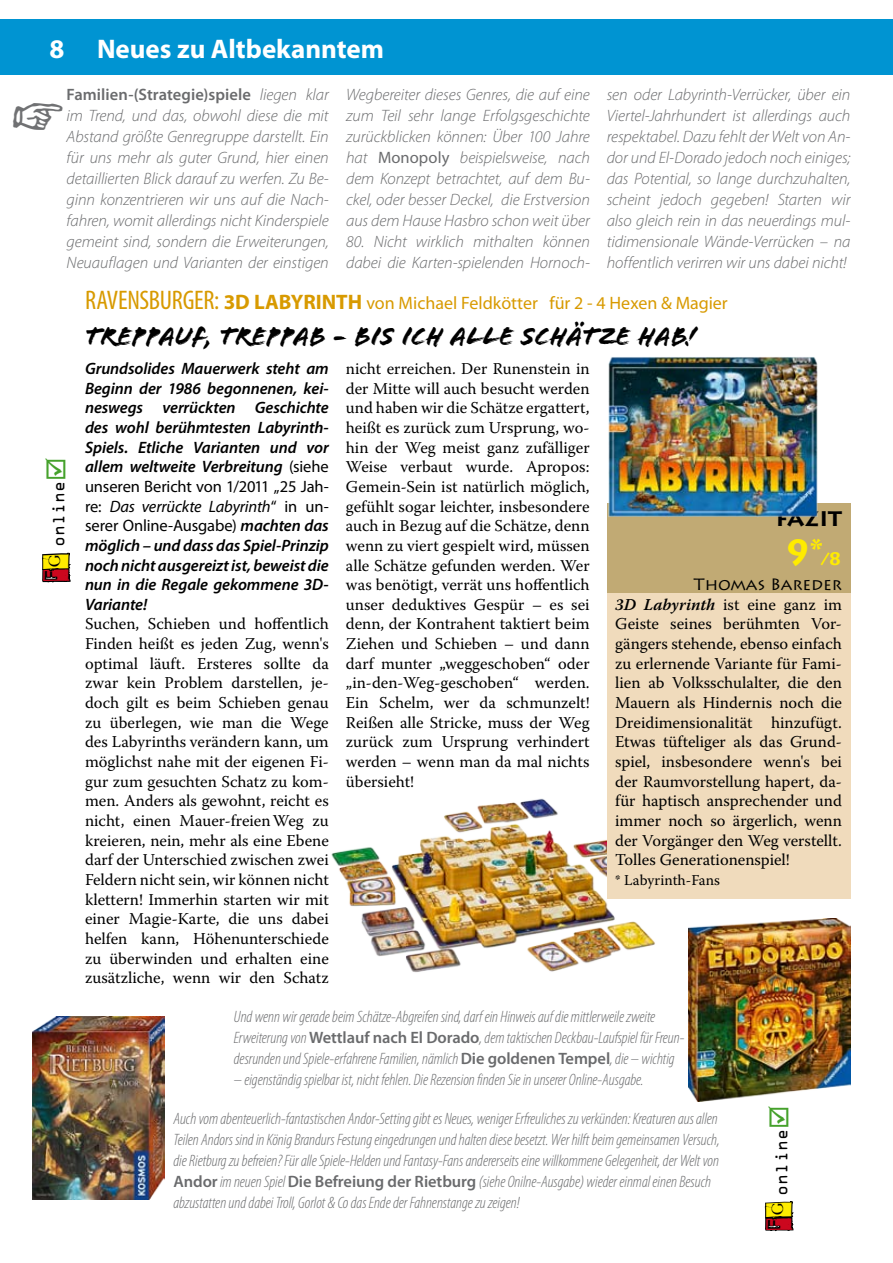
<style>
.page{position:relative;width:893px;height:1263px;background:#fff}
.page>*{position:absolute;margin:0;border:0;box-sizing:border-box;transform-origin:0 0}
.t1{font:45px "Garamond Premr Pro";color:#707173}
.t2{font:700 36px "Lithos Pro";color:#ffec00}
.t3{font:27px "Flood Std";color:#000}
.t4{font:condensed 27px "Myriad Pro";letter-spacing:-.01em;color:#d89a00}
.t5{font:700 27px "Myriad Pro";color:#fff}
.t6{font:700 21px "Lithos Pro";color:#000}
.t7{font:18px "Myriad Pro";color:#d89a00}
.t8{font:16.5px/19.6px "Warnock Pro";color:#000;text-align:justify}
.t9{font:italic 300 16.5px/21px "Myriad Pro";letter-spacing:-.005em;color:#6a6b6d;text-align:justify}
.t10{font:italic 300 condensed 16.5px/21px "Myriad Pro";letter-spacing:-.005em;color:#6a6b6d}
.t11{font:italic 600 16.5px/19.6px "Myriad Pro";letter-spacing:-.005em;color:#000;text-align:justify}
.t12{font:16.5px "Lithos Pro";color:#000}
.t13{font:15.3px "OCRA Std";color:#000}
.t14{font:15px "Warnock Pro";color:#000}
.s1{font-weight:600;font-style:normal}
.s2{font-weight:400;font-style:normal}
.s3{font-family:"Phorssa";font-size:24px;color:#cc071e}
.s4{font-family:"Phorssa";font-size:24px;color:#ffec00}
.s5{color:#45a12b}
.s6{font-weight:700;font-stretch:normal;font-size:21px}
.s7{font-weight:700;font-size:21px}
.s8{font-weight:400}
.s9{font-size:18px}
.s10{font-weight:600;font-style:italic}
.s11{font-weight:600;font-style:normal;font-stretch:normal}
</style>
<div class="page">
<img style="left:331px;top:798px;width:324px;height:175px">
<div style="left:0;top:19px;width:893px;height:55px;background:#0094d2"></div>
<div style="left:607px;top:503px;width:243px;height:95px;background:#c1aa74"></div>
<div style="left:607px;top:593px;width:243px;height:306px;background:#f0dbbc"></div>
<svg style="left:764px;top:1201px;width:30px;height:31px"></svg>
<img style="left:32px;top:1016px;width:133px;height:183px">
<img style="left:689px;top:918px;width:161px;height:183px">
<img style="left:608px;top:357px;width:210px;height:160px">
<svg style="left:42px;top:552px;width:29px;height:31px"></svg>
<h3 class="t5" style="left:97px;top:32px;width:288px">Neues zu Altbekanntem</h3>
<p class="t9" style="left:67px;top:83px;width:264px"><span class="s1">Familien-(Strategie)spiele</span> liegen klar im Trend, und das, obwohl diese die mit Abstand größte Genregruppe darstellt. Ein für uns mehr als guter Grund, hier einen detaillierten Blick darauf zu werfen. Zu Be&shy;ginn konzentrieren wir uns auf die Nach&shy;fahren, womit allerdings nicht Kinderspiele gemeint sind, sondern die Erweiterungen, Neuauflagen und Varianten der einstigen</p>
<p class="t9" style="left:346px;top:83px;width:245px">Wegbereiter dieses Genres, die auf eine zum Teil sehr lange Erfolgsgeschichte zurückblicken können: Über 100 Jahre hat <span class="s2">Monopoly</span> beispielsweise, nach dem Konzept betrachtet, auf dem Bu&shy;ckel, oder besser Deckel, die Erstversion aus dem Hause Hasbro schon weit über</p>
<h1 class="t1" style="left:11px;top:89px;width:54px">•</h1>
<p class="t9" style="left:346px;top:230px;width:245px">80. Nicht wirklich mithalten können dabei die Karten-spielenden Hornoch-</p>
<p class="t9" style="left:607px;top:83px;width:245px">sen oder Labyrinth-Verrücker, über ein Viertel-Jahrhundert ist allerdings auch respektabel. Dazu fehlt der Welt von An&shy;dor und El-Dorado jedoch noch einiges; das Potential, so lange durchzuhalten, scheint jedoch gegeben! Starten wir also gleich rein in das neuerdings mul&shy;tidimensionale Wände-Verrücken – na hoffentlich verirren wir uns dabei nicht!</p>
<p class="t13" style="left:52px;top:581px;width:125px;rotate:-90deg"><span class="s3">f</span><span class="s4">g</span> online<span class="s5">☑</span></p>
<h3 class="t4" style="left:85px;top:284px;width:230px">RAVENSBURGER: <span class="s6">3D Labyrint</span></h3>
<p class="t7" style="left:348px;top:292px;width:381px"><span class="s7">h</span> von Michael Feldkötter für 2 - 4 Hexen &amp; Magier</p>
<h3 class="t3" style="left:85px;top:320px;width:613px">TREPPAUF, TREPPAB - BIS ICH ALLE SCHÄTZE HAB!</h3>
<p class="t11" style="left:85px;top:358px;width:245px">Grundsolides Mauerwerk steht am Beginn der 1986 begonnenen, kei&shy;neswegs verrückten Geschichte des wohl berühmtesten Labyrinth-Spiels. Etliche Varianten und vor allem weltweite Verbreitung <span class="s2">(siehe unseren Bericht von 1/2011 „25 Jah&shy;re:</span> <span class="s8">Das verrückte Labyrinth</span><span class="s2">“ in un&shy;serer Online-Ausgabe)</span> machten das möglich – und dass das Spiel-Prinzip noch nicht ausgereizt ist, beweist die nun in die Regale gekommene 3D-Variante!</p>
<p class="t8" style="left:85px;top:614px;width:245px">Suchen, Schieben und hoffentlich Finden heißt es jeden Zug, wenn's optimal läuft. Ersteres sollte da zwar kein Problem darstellen, je&shy;doch gilt es beim Schieben genau zu überlegen, wie man die Wege des Labyrinths verändern kann, um möglichst nahe mit der eigenen Fi&shy;gur zum gesuchten Schatz zu kom&shy;men. Anders als gewohnt, reicht es nicht, einen Mauer-freienWeg zu kreieren, nein, mehr als eine Ebene darf der Unterschied zwischen zwei Feldern nicht sein, wir können nicht klettern! Immerhin starten wir mit einer Magie-Karte, die uns dabei helfen kann, Höhenunterschiede zu überwinden und erhalten eine zusätzliche, wenn wir den Schatz</p>
<p class="t8" style="left:346px;top:358px;width:245px">nicht erreichen. Der Runenstein in der Mitte will auch besucht werden und haben wir die Schätze ergattert, heißt es zurück zum Ursprung, wo&shy;hin der Weg meist ganz zufälliger Weise verbaut wurde. Apropos:<br>Gemein-Sein ist natürlich möglich, gefühlt sogar leichter, insbesondere auch in Bezug auf die Schätze, denn wenn zu viert gespielt wird, müssen alle Schätze gefunden werden. Wer was benötigt, verrät uns hoffentlich unser deduktives Gespür – es sei denn, der Kontrahent taktiert beim Ziehen und Schieben – und dann darf munter „weggeschoben“ oder „in-den-Weg-geschoben“ werden.<br>Ein Schelm, wer da schmunzelt!<br>Reißen alle Stricke, muss der Weg zurück zum Ursprung verhindert werden – wenn man da mal nichts übersieht!</p>
<p class="t6" style="left:776px;top:506px;width:68px">FAZIT</p>
<h2 class="t2" style="left:784px;top:531px;width:60px">9*<span class="s9">/8</span></h2>
<p class="t12" style="left:694px;top:574px;width:150px">Thomas Bareder</p>
<p class="t8" style="left:615px;top:594px;width:228px"><span class="s10">3D Labyrinth</span> ist eine ganz im Geiste seines berühmten Vor&shy;gängers stehende, ebenso einfach zu erlernende Variante für Fami&shy;lien ab Volksschulalter, die den Mauern als Hindernis noch die Dreidimensionalität hinzufügt.<br>Etwas tüfteliger als das Grund&shy;spiel, insbesondere wenn's bei der Raumvorstellung hapert, da&shy;für haptisch ansprechender und immer noch so ärgerlich, wenn der Vorgänger den Weg verstellt.<br>Tolles Generationenspiel!</p>
<p class="t14" style="left:615px;top:871px;width:106px">* Labyrinth-Fans</p>
<p class="t10" style="left:234px;top:1006px;width:452px">Und wenn wir gerade beim Schätze-Abgreifen sind, darf ein Hinweis auf die mittlerweile zweite<br>Erweiterung von <span class="s11">Wettlauf nach El Dorado</span>, dem taktischen Deckbau-Laufspiel für Freun&shy;desrunden und Spiele-erfahrene Familien, nämlich <span class="s11">Die goldenen Tempel</span>, die – wichtig</p>
<p class="t10" style="left:234px;top:1069px;width:411px">– eigenständig spielbar ist, nicht fehlen. Die Rezension finden Sie in unserer Online-Ausgabe.</p>
<p class="t10" style="left:173px;top:1108px;width:548px">Auch vom abenteuerlich-fantastischen Andor-Setting gibt es Neues, weniger Erfreuliches zu verkünden: Kreaturen aus allen Teilen Andors sind in König Brandurs Festung eingedrungen und halten diese besetzt. Wer hilft beim gemeinsamen Versuch, die Rietburg zu befreien? Für alle Spiele-Helden und Fantasy-Fans andererseits eine willkommene Gelegenheit, der Welt von <span class="s11">Andor</span> im neuen Spiel <span class="s11">Die Befreiung der Rietburg</span> (siehe Onilne-Ausgabe) wieder einmal einen Besuch abzustatten und dabei Troll, Gorlot &amp; Co das Ende der Fahnenstange zu zeigen!</p>
<p class="t13" style="left:775px;top:1229px;width:125px;rotate:-90deg"><span class="s3">f</span><span class="s4">g</span> online<span class="s5">☑</span></p>
</div>
